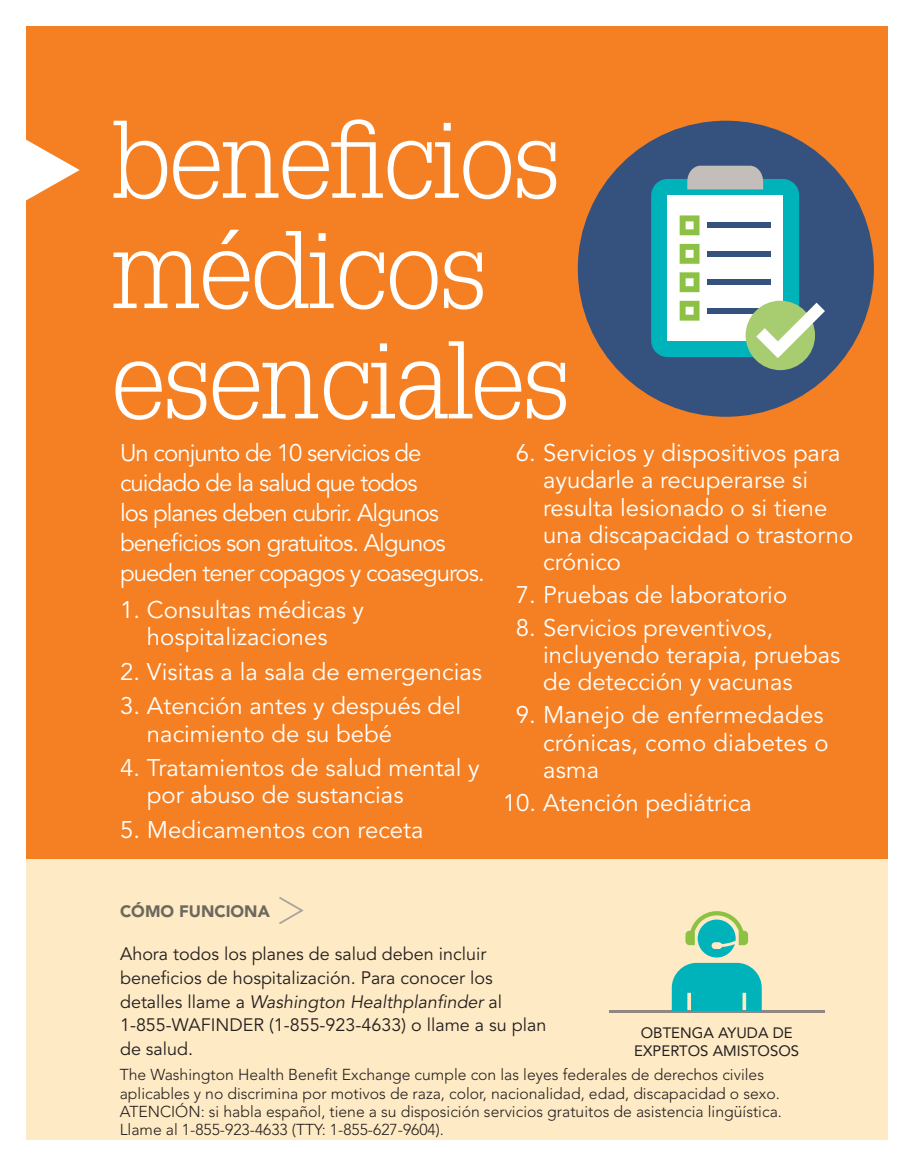
<style>
.page{position:relative;width:914px;height:1166px;background:#fff}
.page>*{position:absolute;margin:0;border:0;box-sizing:border-box;transform-origin:0 0}
.Term{font:300 107.62px/110.2px "Glypha LT Std";letter-spacing:-.02em;color:#fff}
.Definition{font:23.97px/27.1px "Avenir LT Std";color:#fff}
.Definition-2{font:23.97px/29.9px "Avenir LT Std";letter-spacing:-.04em;color:#fff}
.Text_12_16{font:17.85px/24px "Avenir LT Std";color:#231f20}
.t1{font:900 16.45px "Avenir LT Std";color:#6d685e}
.t2{font:300 15.75px/18.4px "Avenir LT Std";color:#231f20}
.Caption_CAPS{font:14.88px/17.8px "Avenir LT Std";color:#231f20;text-align:center}
.s1{font-style:italic}
</style>
<div class="page">
<div style="left:26px;top:26px;width:861px;height:1113px;background:#f58023"></div>
<div style="left:26px;top:859px;width:861px;height:280px;background:#feeac4"></div>
<svg style="left:26px;top:139px;width:54px;height:62px"></svg>
<svg style="left:279px;top:897px;width:25px;height:27px"></svg>
<div style="left:577px;top:121px;width:296px;height:296px;background:#35517e;border-radius:50%"></div>
<div style="left:651px;top:179px;width:148px;height:178px;background:#00b2b9;border-radius:16px"></div>
<div style="left:687px;top:166px;width:76px;height:23px;background:#c3beb9"></div>
<div style="left:667px;top:195px;width:115px;height:146px;background:#fff"></div>
<svg style="left:679px;top:215px;width:20px;height:20px"></svg>
<div style="left:707px;top:222px;width:63px;height:6px;background:#35517e"></div>
<svg style="left:679px;top:244px;width:20px;height:20px"></svg>
<div style="left:707px;top:251px;width:63px;height:6px;background:#35517e"></div>
<svg style="left:679px;top:272px;width:20px;height:20px"></svg>
<div style="left:707px;top:279px;width:63px;height:6px;background:#35517e"></div>
<svg style="left:679px;top:301px;width:20px;height:20px"></svg>
<div style="left:707px;top:308px;width:63px;height:6px;background:#35517e"></div>
<div style="left:745px;top:301px;width:70px;height:69px;background:#a7cd70;border-radius:50%"></div>
<svg style="left:756px;top:303px;width:69px;height:55px"></svg>
<hr style="left:609px;top:1010px;width:215px;height:3px;background:#8f8881">
<svg style="left:671px;top:911px;width:90px;height:99px"></svg>
<p class="Term" style="left:111px;top:107px;width:460px">beneficios médicos esenciales</p>
<p class="Definition-2" style="left:120px;top:439px;width:366px">Un conjunto de 10 servicios de cuidado de la salud que todos<br>los planes deben cubrir. Algunos beneficios son gratuitos. Algunos pueden tener copagos y coaseguros.</p>
<p class="Definition" style="left:120px;top:597px;width:245px;text-align:center">1. Consultas médicas y hospitalizaciones</p>
<p class="Definition" style="left:120px;top:658px;width:363px">2. Visitas a la sala de emergencias</p>
<p class="Definition" style="left:147px;top:693px;width:316px;text-indent:-27px">3. Atención antes y después del nacimiento de su bebé</p>
<p class="Definition" style="left:147px;top:755px;width:334px;text-indent:-27px">4. Tratamientos de salud mental y por abuso de sustancias</p>
<p class="Definition" style="left:120px;top:816px;width:305px">5. Medicamentos con receta</p>
<p class="Definition" style="left:543px;top:440px;width:311px;text-indent:-27px">6. Servicios y dispositivos para ayudarle a recuperarse si resulta lesionado o si tiene una discapacidad o trastorno crónico</p>
<p class="Definition" style="left:515px;top:582px;width:273px">7. Pruebas de laboratorio</p>
<p class="Definition" style="left:543px;top:615px;width:299px;text-indent:-27px">8. Servicios preventivos, incluyendo terapia, pruebas de detección y vacunas</p>
<p class="Definition" style="left:543px;top:702px;width:287px;text-indent:-27px">9. Manejo de enfermedades crónicas, como diabetes o asma</p>
<p class="Definition" style="left:502px;top:789px;width:250px">10. Atención pediátrica</p>
<p class="t1" style="left:120px;top:901px;width:151px">CÓMO FUNCIONA</p>
<p class="Text_12_16" style="left:120px;top:942px;width:428px">Ahora todos los planes de salud deben incluir beneficios de hospitalización. Para conocer los detalles llame a <span class="s1">Washington Healthplanfinder</span> al 1-855-WAFINDER (1-855-923-4633) o llame a su plan de salud.</p>
<p class="Caption_CAPS" style="left:634px;top:1024px;width:166px">OBTENGA AYUDA DE<br>EXPERTOS AMISTOSOS</p>
<p class="t2" style="left:120px;top:1065px;width:663px">The Washington Health Benefit Exchange cumple con las leyes federales de derechos civiles aplicables y no discrimina por motivos de raza, color, nacionalidad, edad, discapacidad o sexo.<br>ATENCIÓN: si habla español, tiene a su disposición servicios gratuitos de asistencia lingüística.<br>Llame al 1-855-923-4633 (TTY: 1-855-627-9604).</p>
</div>
